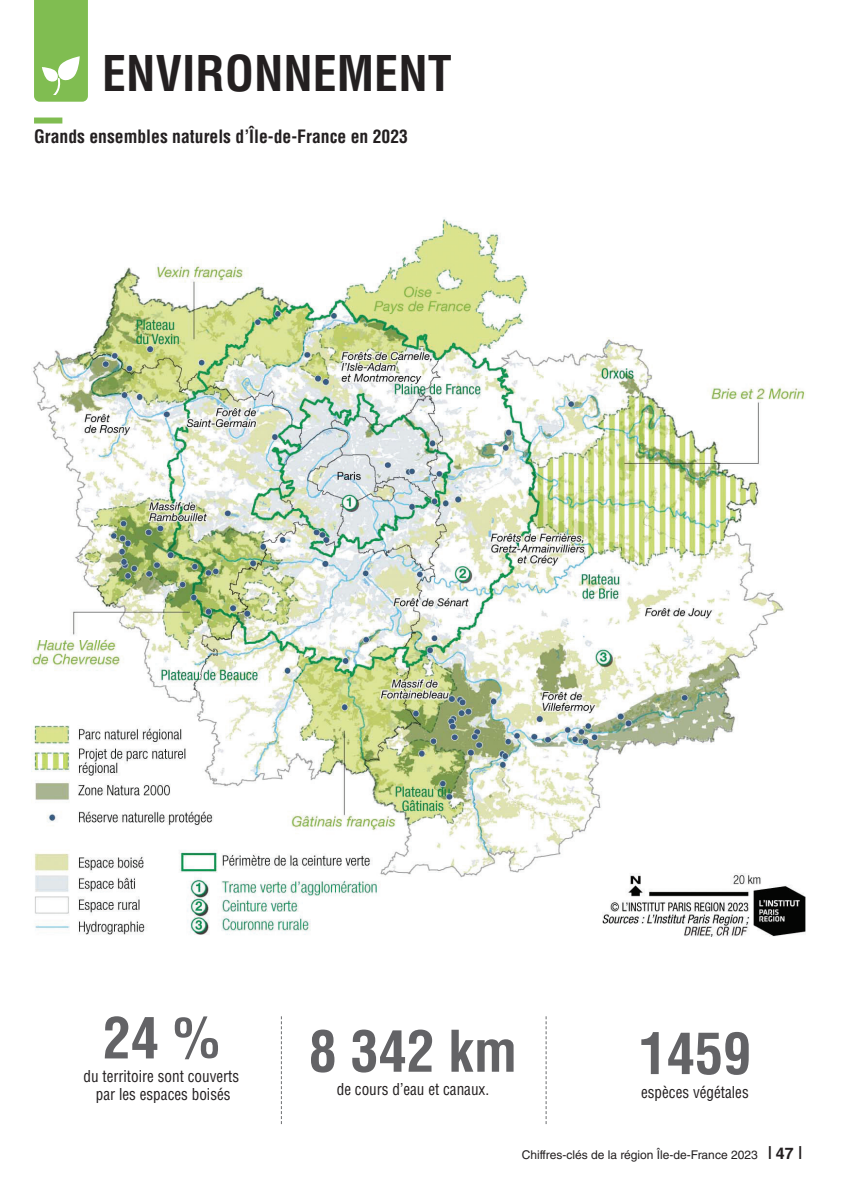
<style>
.page{position:relative;width:851px;height:1191px;background:#fff}
.page>*{position:absolute;margin:0;border:0;box-sizing:border-box;transform-origin:0 0}
.t1{font:700 condensed 56px "Helvetica LT Std";color:#636366}
.t2{font:700 condensed 48px "Helvetica LT Std";color:#231f20}
.t3{font:700 condensed 18px "Helvetica LT Std";color:#231f20}
.t4{font:condensed 16px/18px "Helvetica LT Std";color:#231f20;text-align:center;scale:.95 1}
.t5{font:12px "Helvetica LT Std";color:#231f20}
.s1{font-size:18px}
.s2{font-weight:700;font-size:16px}
</style>
<div class="page">
<svg style="left:34px;top:0;width:54px;height:102px;background:#8dc363"></svg>
<img style="left:31px;top:218px;width:774px;height:718px">
<div style="left:34px;top:117px;width:28px;height:6px;background:#80bd51"></div>
<svg style="left:281px;top:1016px;width:1px;height:108px"></svg>
<svg style="left:545px;top:1016px;width:1px;height:108px"></svg>
<h2 class="t2" style="left:102px;top:44px;width:351px">ENVIRONNEMENT</h2>
<p class="t3" style="left:34px;top:125px;width:375px">Grands ensembles naturels d’Île-de-France en 2023</p>
<h1 class="t1" style="left:103px;top:1003px;width:118px">24 %</h1>
<p class="t4" style="left:83px;top:1067px;width:165px">du territoire sont couverts par les espaces boisés</p>
<h1 class="t1" style="left:308px;top:1016px;width:210px">8 342 km</h1>
<p class="t4" style="left:337px;top:1080px;width:162px">de cours d’eau et canaux.</p>
<h1 class="t1" style="left:638px;top:1018px;width:113px">1459</h1>
<p class="t4" style="left:641px;top:1082px;width:115px">espèces végétales</p>
<p class="t5" style="left:521px;top:1148px;width:282px">Chiffres-clés de la région Île-de-France 2023 <span class="s1">I</span> <span class="s2">47</span> <span class="s1">I</span></p>
</div>
